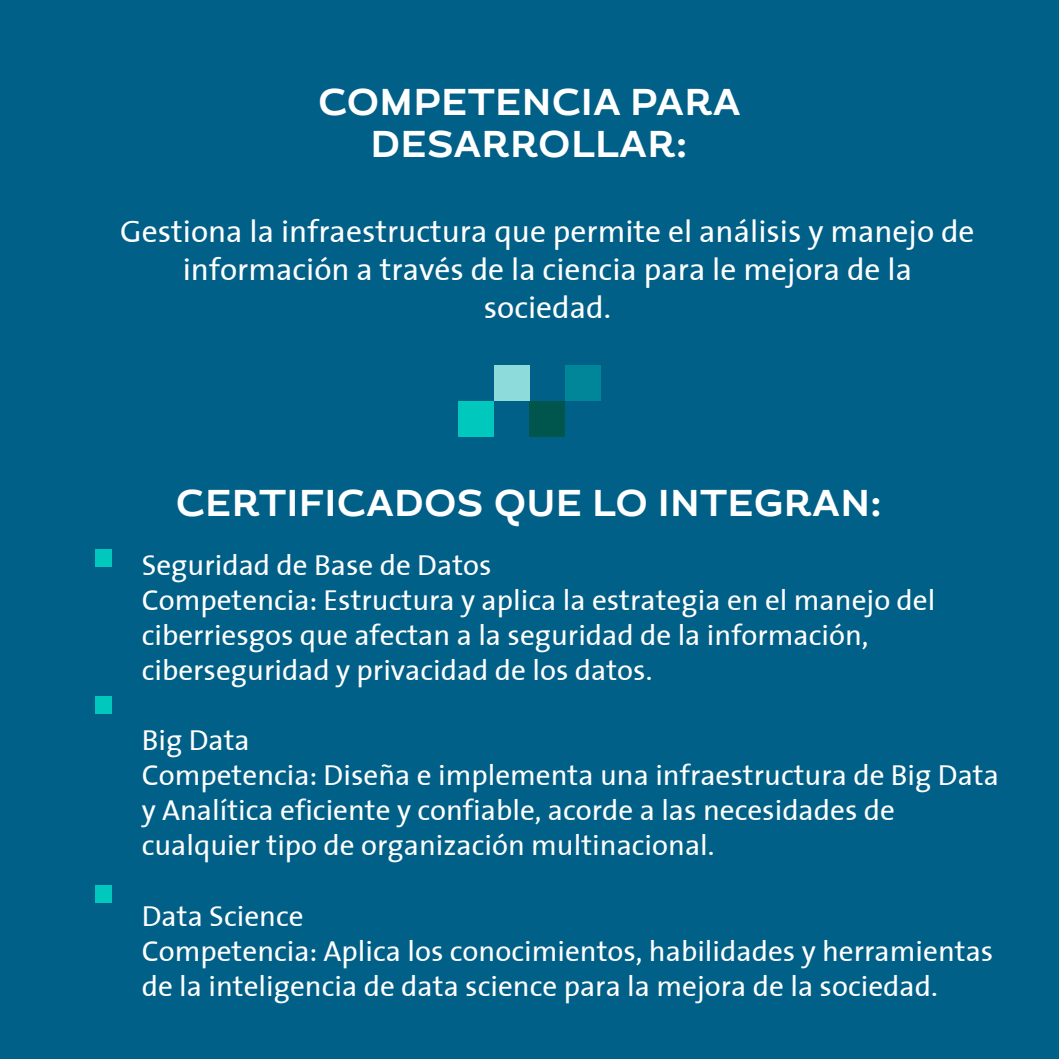
<style>
.page{position:relative;width:1059px;height:1059px;background:#006087}
.page>*{position:absolute;margin:0;border:0;box-sizing:border-box;transform-origin:0 0}
.t1{font:700 37.35px/41.4px "Magallanes";letter-spacing:.025em;color:#fff;text-align:center}
.t2{font:31.5px/37.8px "The Sans";color:#fff;text-align:center}
.t3{font:29.25px/35.1px "The Sans";color:#fff}
</style>
<div class="page">
<div style="left:565px;top:366px;width:35px;height:35px;background:#008599"></div>
<div style="left:529px;top:401px;width:36px;height:35px;background:#00554c"></div>
<div style="left:494px;top:366px;width:35px;height:35px;background:#8ddcdb"></div>
<div style="left:459px;top:401px;width:35px;height:35px;background:#00c8bc"></div>
<div style="left:95px;top:549px;width:16px;height:17px;background:#00c8bc"></div>
<div style="left:95px;top:696px;width:16px;height:17px;background:#00c8bc"></div>
<div style="left:96px;top:885px;width:16px;height:17px;background:#00c8bc"></div>
<p class="t1" style="left:318px;top:83px;width:423px">COMPETENCIA PARA<br>DESARROLLAR:</p>
<p class="t2" style="left:120px;top:211px;width:856px">Gestiona la infraestructura que permite el análisis y manejo de información a través de la ciencia para le mejora de la sociedad.</p>
<p class="t1" style="left:176px;top:484px;width:707px">CERTIFICADOS QUE LO INTEGRAN:</p>
<p class="t3" style="left:142px;top:546px;width:795px">Seguridad de Base de Datos<br>Competencia: Estructura y aplica la estrategia en el manejo del ciberriesgos que afectan a la seguridad de la información, ciberseguridad y privacidad de los datos.</p>
<p class="t3" style="left:142px;top:722px;width:859px">Big Data<br>Competencia: Diseña e implementa una infraestructura de Big Data y Analítica eficiente y confiable, acorde a las necesidades de cualquier tipo de organización multinacional.</p>
<p class="t3" style="left:142px;top:897px;width:853px">Data Science<br>Competencia: Aplica los conocimientos, habilidades y herramientas de la inteligencia de data science para la mejora de la sociedad.</p>
</div>
